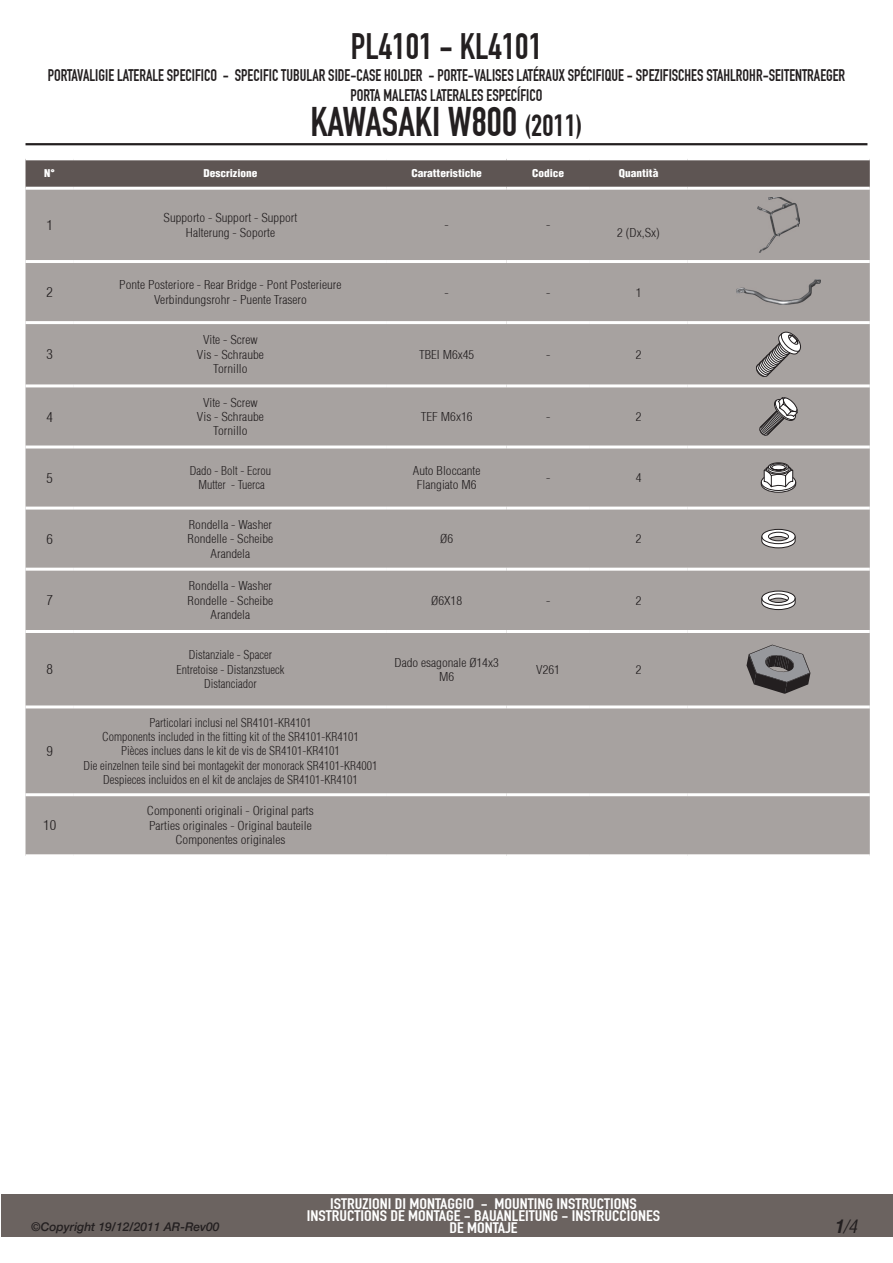
<style>
.page{position:relative;width:893px;height:1263px;background:#fff}
.page>*{position:absolute;margin:0;border:0;box-sizing:border-box;transform-origin:0 0}
.t1{font:40.5px "DIN Engschrift Alternate";color:#231f20}
.t2{font:36px "DIN Engschrift Alternate";color:#231f20}
.t3{font:italic condensed 18px "Helvetica";color:#231f20}
.t4{font:16.5px/19.8px "DIN Engschrift Alternate";color:#231f20;text-align:center;scale:.95 1}
.t5{font:15px/12px "DIN Engschrift Alternate";color:#fff;text-align:center;scale:1.2 1}
.t6{font:300 condensed 13.5px "Helvetica";color:#231f20;scale:1.08 1}
.t7{font:300 condensed 12px/14.4px "Helvetica";color:#231f20;text-align:center;scale:1.08 1}
.t8{font:300 condensed 12px/14.4px "Helvetica";color:#231f20;text-align:center}
.t9{font:italic 500 12px "Helvetica Neue";color:#231f20}
.t10{font:900 condensed 10.5px "Helvetica";color:#fff;scale:1.08 1}
.s1{font-size:30px}
.s2{font-weight:700}
</style>
<div class="page">
<div style="left:1px;top:1194px;width:891px;height:43px;background:#6b6360"></div>
<hr style="left:26px;top:143px;width:841px;height:2px;background:#231f20">
<svg style="left:26px;top:160px;width:844px;height:27px;background:#615957"></svg>
<div style="left:26px;top:190px;width:844px;height:664px;background:#a7a2a0"></div>
<hr style="left:26px;top:260px;width:48px;height:3px;background:#fff">
<hr style="left:74px;top:260px;width:313px;height:3px;background:#fff">
<hr style="left:387px;top:260px;width:119px;height:3px;background:#fff">
<hr style="left:506px;top:260px;width:84px;height:3px;background:#fff">
<hr style="left:590px;top:260px;width:97px;height:3px;background:#fff">
<hr style="left:687px;top:260px;width:183px;height:3px;background:#fff">
<hr style="left:26px;top:321px;width:48px;height:3px;background:#fff">
<hr style="left:74px;top:321px;width:313px;height:3px;background:#fff">
<hr style="left:387px;top:321px;width:119px;height:3px;background:#fff">
<hr style="left:506px;top:321px;width:84px;height:3px;background:#fff">
<hr style="left:590px;top:321px;width:97px;height:3px;background:#fff">
<hr style="left:687px;top:321px;width:183px;height:3px;background:#fff">
<hr style="left:26px;top:384px;width:48px;height:3px;background:#fff">
<hr style="left:74px;top:384px;width:313px;height:3px;background:#fff">
<hr style="left:387px;top:384px;width:119px;height:3px;background:#fff">
<hr style="left:506px;top:384px;width:84px;height:3px;background:#fff">
<hr style="left:590px;top:384px;width:97px;height:3px;background:#fff">
<hr style="left:687px;top:384px;width:183px;height:3px;background:#fff">
<hr style="left:26px;top:445px;width:48px;height:3px;background:#fff">
<hr style="left:74px;top:445px;width:313px;height:3px;background:#fff">
<hr style="left:387px;top:445px;width:119px;height:3px;background:#fff">
<hr style="left:506px;top:445px;width:84px;height:3px;background:#fff">
<hr style="left:590px;top:445px;width:97px;height:3px;background:#fff">
<hr style="left:687px;top:445px;width:183px;height:3px;background:#fff">
<hr style="left:26px;top:507px;width:48px;height:3px;background:#fff">
<hr style="left:74px;top:507px;width:313px;height:3px;background:#fff">
<hr style="left:387px;top:507px;width:119px;height:3px;background:#fff">
<hr style="left:506px;top:507px;width:84px;height:3px;background:#fff">
<hr style="left:590px;top:507px;width:97px;height:3px;background:#fff">
<hr style="left:687px;top:507px;width:183px;height:3px;background:#fff">
<hr style="left:26px;top:568px;width:48px;height:3px;background:#fff">
<hr style="left:74px;top:568px;width:313px;height:3px;background:#fff">
<hr style="left:387px;top:568px;width:119px;height:3px;background:#fff">
<hr style="left:506px;top:568px;width:84px;height:3px;background:#fff">
<hr style="left:590px;top:568px;width:97px;height:3px;background:#fff">
<hr style="left:687px;top:568px;width:183px;height:3px;background:#fff">
<hr style="left:26px;top:630px;width:48px;height:3px;background:#fff">
<hr style="left:74px;top:630px;width:313px;height:3px;background:#fff">
<hr style="left:387px;top:630px;width:119px;height:3px;background:#fff">
<hr style="left:506px;top:630px;width:84px;height:3px;background:#fff">
<hr style="left:590px;top:630px;width:97px;height:3px;background:#fff">
<hr style="left:687px;top:630px;width:183px;height:3px;background:#fff">
<hr style="left:26px;top:705px;width:48px;height:3px;background:#fff">
<hr style="left:74px;top:705px;width:313px;height:3px;background:#fff">
<hr style="left:387px;top:705px;width:119px;height:3px;background:#fff">
<hr style="left:506px;top:705px;width:84px;height:3px;background:#fff">
<hr style="left:590px;top:705px;width:97px;height:3px;background:#fff">
<hr style="left:687px;top:705px;width:183px;height:3px;background:#fff">
<hr style="left:26px;top:793px;width:48px;height:3px;background:#fff">
<hr style="left:74px;top:793px;width:313px;height:3px;background:#fff">
<hr style="left:387px;top:793px;width:119px;height:3px;background:#fff">
<hr style="left:506px;top:793px;width:84px;height:3px;background:#fff">
<hr style="left:590px;top:793px;width:97px;height:3px;background:#fff">
<hr style="left:687px;top:793px;width:183px;height:3px;background:#fff">
<img style="left:758px;top:197px;width:41px;height:56px">
<img style="left:737px;top:279px;width:83px;height:26px">
<svg style="left:755px;top:327px;width:51px;height:51px;background:#9e9a99"></svg>
<svg style="left:759px;top:397px;width:39px;height:40px;background:#959190"></svg>
<svg style="left:761px;top:462px;width:35px;height:31px"></svg>
<svg style="left:761px;top:528px;width:35px;height:21px"></svg>
<svg style="left:761px;top:590px;width:35px;height:20px"></svg>
<svg style="left:746px;top:645px;width:64px;height:49px;background:#726f71"></svg>
<h2 class="t2" style="left:351px;top:25px;width:193px">PL4101 - KL4101</h2>
<h3 class="t4" style="left:48px;top:65px;width:841px">PORTAVALIGIE LATERALE SPECIFICO - SPECIFIC TUBULAR SIDE-CASE HOLDER - PORTE-VALISES LATÉRAUX SPÉCIFIQUE - SPEZIFISCHES STAHLROHR-SEITENTRAEGER<br>PORTA MALETAS LATERALES ESPECÍFICO</h3>
<h1 class="t1" style="left:310px;top:98px;width:274px">KAWASAKI W800 <span class="s1">(2011)</span></h1>
<p class="t10" style="left:44px;top:167px;width:12px">N°</p>
<p class="t10" style="left:203px;top:167px;width:52px">Descrizione</p>
<p class="t10" style="left:411px;top:167px;width:67px">Caratteristiche</p>
<p class="t10" style="left:532px;top:167px;width:31px">Codice</p>
<p class="t10" style="left:619px;top:167px;width:38px">Quantità</p>
<p class="t6" style="left:46px;top:217px;width:7px">1</p>
<p class="t7" style="left:164px;top:211px;width:125px">Supporto - Support - Support<br>Halterung - Soporte</p>
<p class="t6" style="left:46px;top:284px;width:7px">2</p>
<p class="t7" style="left:119px;top:278px;width:207px">Ponte Posteriore - Rear Bridge - Pont Posterieure<br>Verbindungsrohr - Puente Trasero</p>
<p class="t6" style="left:46px;top:346px;width:7px">3</p>
<p class="t6" style="left:46px;top:408px;width:7px">4</p>
<p class="t7" style="left:197px;top:333px;width:63px">Vite - Screw<br>Vis - Schraube<br>Tornillo</p>
<p class="t7" style="left:197px;top:395px;width:63px">Vite - Screw<br>Vis - Schraube<br>Tornillo</p>
<p class="t7" style="left:444px;top:218px;width:5px">-</p>
<p class="t7" style="left:546px;top:218px;width:5px">-</p>
<p class="t7" style="left:617px;top:225px;width:41px">2 (Dx,Sx)</p>
<p class="t7" style="left:444px;top:285px;width:5px">-</p>
<p class="t7" style="left:546px;top:285px;width:5px">-</p>
<p class="t7" style="left:636px;top:285px;width:7px">1</p>
<p class="t7" style="left:419px;top:347px;width:53px">TBEI M6x45</p>
<p class="t7" style="left:546px;top:347px;width:5px">-</p>
<p class="t7" style="left:636px;top:347px;width:7px">2</p>
<p class="t7" style="left:421px;top:409px;width:49px">TEF M6x16</p>
<p class="t7" style="left:546px;top:409px;width:5px">-</p>
<p class="t7" style="left:636px;top:409px;width:7px">2</p>
<p class="t6" style="left:46px;top:469px;width:7px">5</p>
<p class="t8" style="left:190px;top:463px;width:83px">Dado - Bolt - Ecrou<br>Mutter - Tuerca</p>
<p class="t7" style="left:413px;top:463px;width:64px">Auto Bloccante<br>Flangiato M6</p>
<p class="t7" style="left:546px;top:470px;width:5px">-</p>
<p class="t7" style="left:636px;top:470px;width:7px">4</p>
<p class="t6" style="left:46px;top:530px;width:7px">6</p>
<p class="t6" style="left:46px;top:592px;width:7px">7</p>
<p class="t6" style="left:46px;top:661px;width:7px">8</p>
<p class="t6" style="left:46px;top:743px;width:7px">9</p>
<p class="t6" style="left:43px;top:817px;width:13px">10</p>
<p class="t7" style="left:188px;top:517px;width:81px">Rondella - Washer<br>Rondelle - Scheibe<br>Arandela</p>
<p class="t7" style="left:188px;top:579px;width:81px">Rondella - Washer<br>Rondelle - Scheibe<br>Arandela</p>
<p class="t7" style="left:440px;top:531px;width:13px">Ø6</p>
<p class="t7" style="left:636px;top:531px;width:7px">2</p>
<p class="t7" style="left:431px;top:593px;width:30px">Ø6X18</p>
<p class="t7" style="left:546px;top:593px;width:5px">-</p>
<p class="t7" style="left:636px;top:593px;width:7px">2</p>
<p class="t8" style="left:176px;top:648px;width:109px">Distanziale - Spacer<br>Entretoise - Distanzstueck<br>Distanciador</p>
<p class="t7" style="left:394px;top:655px;width:98px">Dado esagonale Ø14x3<br>M6</p>
<p class="t7" style="left:536px;top:662px;width:23px">V261</p>
<p class="t7" style="left:636px;top:662px;width:7px">2</p>
<p class="t8" style="left:83px;top:715px;width:295px">Particolari inclusi nel SR4101-KR4101<br>Components included in the fitting kit of the SR4101-KR4101<br>Pièces inclues dans le kit de vis de SR4101-KR4101<br>Die einzelnen teile sind bei montagekit der monorack SR4101-KR4001<br>Despieces incluidos en el kit de anclajes de SR4101-KR4101</p>
<p class="t7" style="left:147px;top:804px;width:156px">Componenti originali - Original parts<br>Parties originales - Original bauteile<br>Componentes originales</p>
<p class="t9" style="left:31px;top:1220px;width:190px">©Copyright 19/12/2011 AR-Rev00</p>
<p class="t5" style="left:307px;top:1197px;width:296px">ISTRUZIONI DI MONTAGGIO - MOUNTING INSTRUCTIONS<br>INSTRUCTIONS DE MONTAGE - BAUANLEITUNG - INSTRUCCIONES<br>DE MONTAJE</p>
<h3 class="t3" style="left:834px;top:1215px;width:25px"><span class="s2">1</span>/4</h3>
</div>
